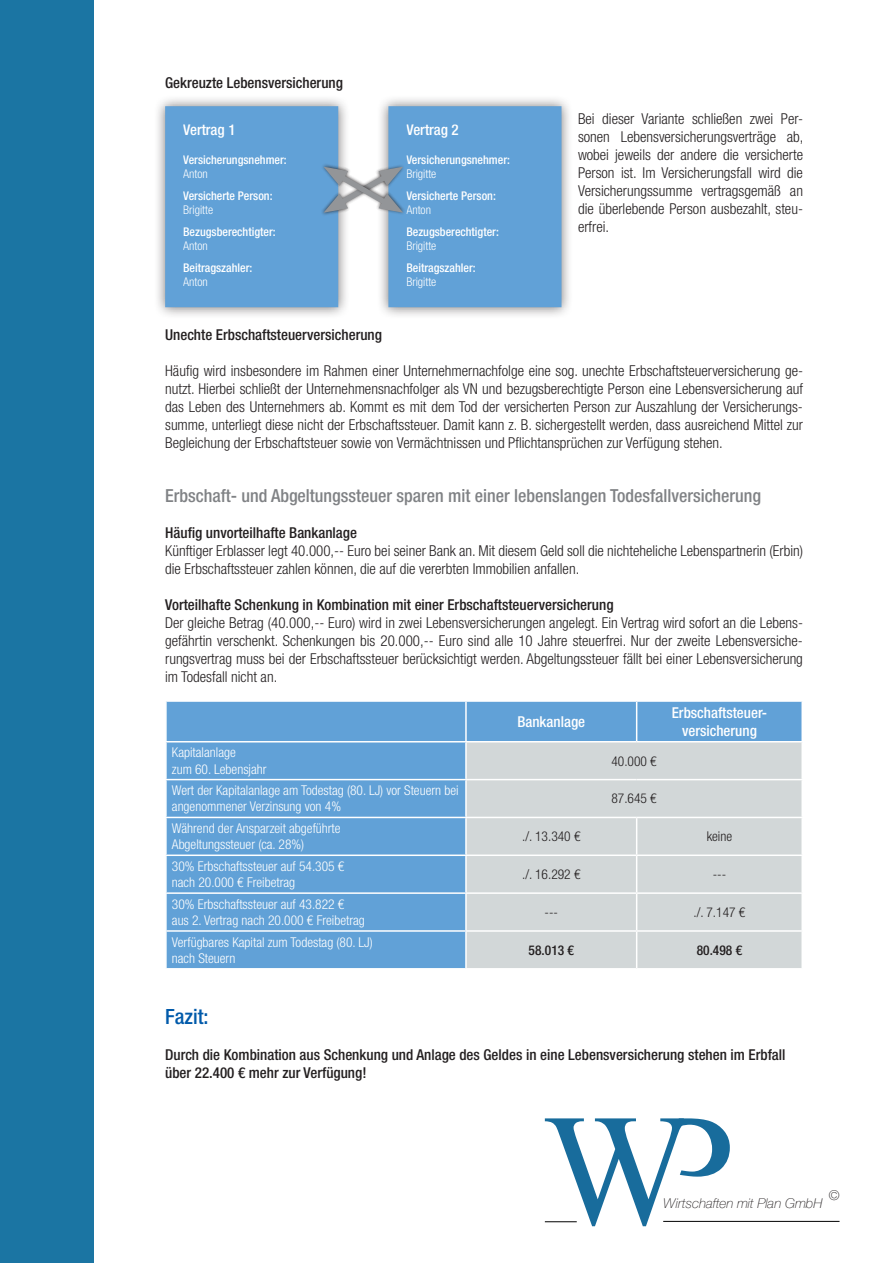
<style>
.page{position:relative;width:893px;height:1263px;background:#fff}
.page>*{position:absolute;margin:0;border:0;box-sizing:border-box;transform-origin:0 0}
.t1{font:500 condensed 21px "Helvetica Neue LT Std";color:#015aaa}
.t2{font:500 condensed 18px "Helvetica Neue LT Std";color:#808285}
.t3{font:300 condensed 15px/18px "Helvetica Neue LT Std";color:#231f20;text-align:justify}
.t4{font:500 condensed 15px/18px "Helvetica Neue LT Std";color:#231f20}
.t5{font:500 condensed 15px/18px "Helvetica Neue LT Std";color:#fff;text-align:center}
.t6{font:300 condensed 13.5px/16.2px "Helvetica Neue LT Std";color:#fff}
.t7{font:300 condensed 13.5px "Helvetica Neue LT Std";color:#231f20}
.t8{font:italic 100 13.5px "Helvetica Neue";color:#231f20}
.t9{font:500 condensed 13.5px "Helvetica Neue LT Std";color:#231f20}
.t10{font:500 condensed 12px "Helvetica Neue LT Std";color:#fff}
.t11{font:300 condensed 12px "Helvetica Neue LT Std";color:#fff}
</style>
<div class="page">
<div style="left:0;top:0;width:94px;height:1263px;background:#1b75a3"></div>
<svg style="left:545px;top:1118px;width:185px;height:108px"></svg>
<hr style="left:663px;top:1221px;width:176px;height:1px;background:#000001">
<hr style="left:545px;top:1221px;width:32px;height:1px;background:#000001">
<div style="left:167px;top:702px;width:634px;height:266px;background:#61a1d7"></div>
<div style="left:467px;top:742px;width:334px;height:226px;background:#d2d7d8"></div>
<hr style="left:465px;top:702px;width:2px;height:39px;background:#fff">
<hr style="left:636px;top:702px;width:1px;height:39px;background:#fff">
<hr style="left:165px;top:741px;width:301px;height:1px;background:#fff">
<hr style="left:465px;top:742px;width:2px;height:37px;background:#fff">
<hr style="left:466px;top:741px;width:171px;height:1px;background:#fff">
<hr style="left:637px;top:741px;width:166px;height:1px;background:#fff">
<hr style="left:165px;top:779px;width:301px;height:1px;background:#fff">
<hr style="left:465px;top:780px;width:2px;height:37px;background:#fff">
<hr style="left:466px;top:779px;width:171px;height:1px;background:#fff">
<hr style="left:637px;top:779px;width:166px;height:1px;background:#fff">
<hr style="left:165px;top:817px;width:301px;height:1px;background:#fff">
<hr style="left:465px;top:818px;width:2px;height:36px;background:#fff">
<hr style="left:466px;top:817px;width:171px;height:1px;background:#fff">
<hr style="left:636px;top:818px;width:1px;height:36px;background:#fff">
<hr style="left:637px;top:817px;width:166px;height:1px;background:#fff">
<hr style="left:165px;top:854px;width:301px;height:2px;background:#fff">
<hr style="left:465px;top:856px;width:2px;height:36px;background:#fff">
<hr style="left:466px;top:854px;width:171px;height:2px;background:#fff">
<hr style="left:636px;top:856px;width:1px;height:36px;background:#fff">
<hr style="left:637px;top:854px;width:166px;height:2px;background:#fff">
<hr style="left:165px;top:892px;width:301px;height:2px;background:#fff">
<hr style="left:465px;top:894px;width:2px;height:36px;background:#fff">
<hr style="left:466px;top:892px;width:171px;height:2px;background:#fff">
<hr style="left:636px;top:894px;width:1px;height:36px;background:#fff">
<hr style="left:637px;top:892px;width:166px;height:2px;background:#fff">
<hr style="left:165px;top:930px;width:301px;height:2px;background:#fff">
<hr style="left:465px;top:932px;width:2px;height:36px;background:#fff">
<hr style="left:466px;top:930px;width:171px;height:2px;background:#fff">
<hr style="left:636px;top:932px;width:1px;height:36px;background:#fff">
<hr style="left:637px;top:930px;width:166px;height:2px;background:#fff">
<div style="left:154px;top:95px;width:196px;height:224px;background:#231f20;opacity:.6"></div>
<div style="left:174px;top:115px;width:155px;height:183px;background:#61a1d7"></div>
<div style="left:165px;top:106px;width:173px;height:201px;border:18px solid #61a1d7"></div>
<div style="left:377px;top:95px;width:196px;height:224px;background:#231f20;opacity:.6"></div>
<div style="left:397px;top:115px;width:155px;height:183px;background:#61a1d7"></div>
<div style="left:388px;top:106px;width:173px;height:201px;border:18px solid #61a1d7"></div>
<svg style="left:319px;top:155px;width:88px;height:70px"></svg>
<p class="t4" style="left:165px;top:74px;width:179px">Gekreuzte Lebensversicherung</p>
<p class="t5" style="left:183px;top:120px;width:54px">Vertrag 1</p>
<p class="t10" style="left:183px;top:152px;width:105px">Versicherungsnehmer:</p>
<p class="t11" style="left:183px;top:167px;width:26px">Anton</p>
<p class="t10" style="left:183px;top:188px;width:91px">Versicherte Person:</p>
<p class="t11" style="left:183px;top:203px;width:31px">Brigitte</p>
<p class="t10" style="left:183px;top:224px;width:94px">Bezugsberechtigter:</p>
<p class="t11" style="left:183px;top:239px;width:26px">Anton</p>
<p class="t10" style="left:183px;top:260px;width:71px">Beitragszahler:</p>
<p class="t11" style="left:183px;top:275px;width:26px">Anton</p>
<p class="t5" style="left:406px;top:120px;width:54px">Vertrag 2</p>
<p class="t10" style="left:406px;top:152px;width:105px">Versicherungsnehmer:</p>
<p class="t11" style="left:406px;top:167px;width:31px">Brigitte</p>
<p class="t10" style="left:406px;top:188px;width:91px">Versicherte Person:</p>
<p class="t11" style="left:406px;top:203px;width:26px">Anton</p>
<p class="t10" style="left:406px;top:224px;width:94px">Bezugsberechtigter:</p>
<p class="t11" style="left:406px;top:239px;width:31px">Brigitte</p>
<p class="t10" style="left:406px;top:260px;width:71px">Beitragszahler:</p>
<p class="t11" style="left:406px;top:275px;width:31px">Brigitte</p>
<p class="t3" style="left:578px;top:110px;width:227px">Bei dieser Variante schließen zwei Per&shy;sonen Lebensversicherungsverträge ab, wobei jeweils der andere die versicherte Person ist. Im Versicherungsfall wird die Versicherungssumme vertragsgemäß an die überlebende Person ausbezahlt, steu&shy;erfrei.</p>
<p class="t4" style="left:165px;top:326px;width:218px">Unechte Erbschaftsteuerversicherung</p>
<p class="t3" style="left:165px;top:362px;width:639px">Häufig wird insbesondere im Rahmen einer Unternehmernachfolge eine sog. unechte Erbschaftsteuerversicherung ge&shy;nutzt. Hierbei schließt der Unternehmensnachfolger als VN und bezugsberechtigte Person eine Lebensversicherung auf das Leben des Unternehmers ab. Kommt es mit dem Tod der versicherten Person zur Auszahlung der Versicherungs&shy;summe, unterliegt diese nicht der Erbschaftssteuer. Damit kann z. B. sichergestellt werden, dass ausreichend Mittel zur Begleichung der Erbschaftsteuer sowie von Vermächtnissen und Pflichtansprüchen zur Verfügung stehen.</p>
<p class="t2" style="left:165px;top:485px;width:598px">Erbschaft- und Abgeltungssteuer sparen mit einer lebenslangen Todesfallversicherung</p>
<p class="t4" style="left:165px;top:524px;width:193px">Häufig unvorteilhafte Bankanlage</p>
<p class="t3" style="left:165px;top:542px;width:639px">Künftiger Erblasser legt 40.000,-- Euro bei seiner Bank an. Mit diesem Geld soll die nichteheliche Lebenspartnerin (Erbin) die Erbschaftssteuer zahlen können, die auf die vererbten Immobilien anfallen.</p>
<p class="t4" style="left:165px;top:596px;width:450px">Vorteilhafte Schenkung in Kombination mit einer Erbschaftsteuerversicherung</p>
<p class="t3" style="left:165px;top:614px;width:639px">Der gleiche Betrag (40.000,-- Euro) wird in zwei Lebensversicherungen angelegt. Ein Vertrag wird sofort an die Lebens&shy;gefährtin verschenkt. Schenkungen bis 20.000,-- Euro sind alle 10 Jahre steuerfrei. Nur der zweite Lebensversiche&shy;rungsvertrag muss bei der Erbschaftssteuer berücksichtigt werden. Abgeltungssteuer fällt bei einer Lebensversicherung im Todesfall nicht an.</p>
<p class="t5" style="left:517px;top:712px;width:69px">Bankanlage</p>
<p class="t5" style="left:672px;top:703px;width:97px">Erbschaftsteuer&shy;versicherung</p>
<p class="t6" style="left:172px;top:744px;width:96px">Kapitalanlage<br>zum 60. Lebensjahr</p>
<p class="t7" style="left:611px;top:753px;width:47px">40.000 €</p>
<p class="t6" style="left:172px;top:782px;width:288px">Wert der Kapitalanlage am Todestag (80. LJ) vor Steuern bei angenommener Verzinsung von 4%</p>
<p class="t7" style="left:611px;top:791px;width:47px">87.645 €</p>
<p class="t6" style="left:172px;top:820px;width:170px">Während der Ansparzeit abgeführte<br>Abgeltungssteuer (ca. 28%)</p>
<p class="t7" style="left:522px;top:829px;width:60px">./. 13.340 €</p>
<p class="t7" style="left:707px;top:829px;width:27px">keine</p>
<p class="t6" style="left:172px;top:858px;width:174px">30% Erbschaftssteuer auf 54.305 € nach 20.000 € Freibetrag</p>
<p class="t7" style="left:522px;top:866px;width:60px">./. 16.292 €</p>
<p class="t7" style="left:713px;top:866px;width:15px">---</p>
<p class="t6" style="left:172px;top:896px;width:194px">30% Erbschaftssteuer auf 43.822 €<br>aus 2. Vertrag nach 20.000 € Freibetrag</p>
<p class="t7" style="left:545px;top:904px;width:15px">---</p>
<p class="t7" style="left:693px;top:904px;width:53px">./. 7.147 €</p>
<p class="t6" style="left:172px;top:934px;width:202px">Verfügbares Kapital zum Todestag (80. LJ) nach Steuern</p>
<p class="t9" style="left:529px;top:942px;width:47px">58.013 €</p>
<p class="t9" style="left:697px;top:942px;width:47px">80.498 €</p>
<h1 class="t1" style="left:165px;top:1004px;width:45px">Fazit:</h1>
<p class="t4" style="left:165px;top:1046px;width:622px">Durch die Kombination aus Schenkung und Anlage des Geldes in eine Lebensversicherung stehen im Erbfall über 22.400 € mehr zur Verfügung!</p>
<p class="t8" style="left:829px;top:1185px;width:12px">©</p>
<p class="t8" style="left:663px;top:1193px;width:161px">Wirtschaften mit Plan GmbH</p>
</div>
